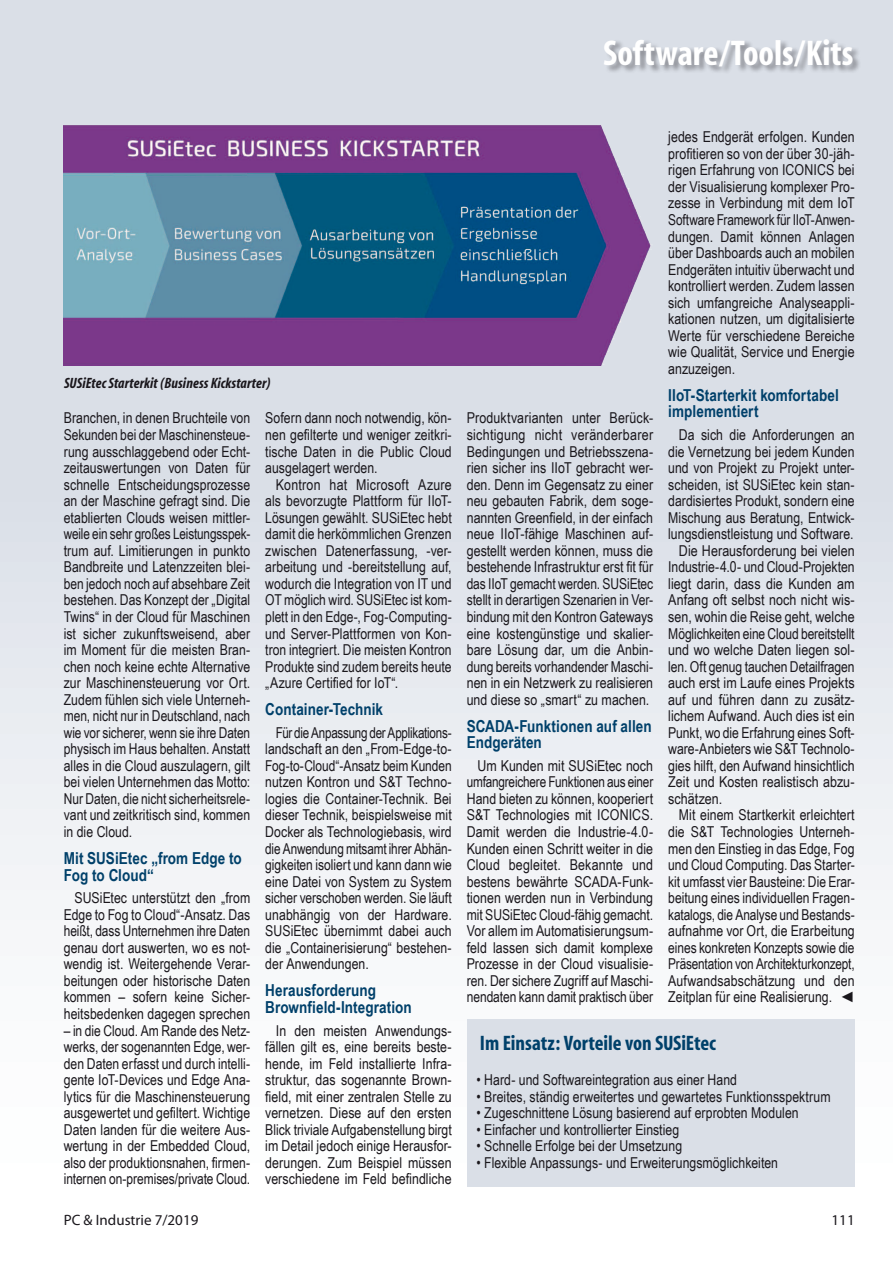
<style>
.page{position:relative;width:893px;height:1263px;background:#fff}
.page>*{position:absolute;margin:0;border:0;box-sizing:border-box;transform-origin:0 0}
.t1{font:700 condensed 36px "Myriad";color:#fff}
.t2{font:700 condensed 21px "Myriad";letter-spacing:-.005em;color:#00406a}
.t3{font:700 16.5px/16.5px "Arial Narrow";letter-spacing:.005em;color:#00406a}
.t4{font:15px/16.5px "Arial Narrow";color:#1a171c;text-align:justify}
.t5{font:15px/16.5px "Arial Narrow";color:#1a171c;text-align:justify;scale:.95 1}
.t6{font:italic 700 condensed 15px "Myriad";letter-spacing:.005em;color:#1a171c}
.t7{font:15px "Arial Narrow";color:#1a171c;scale:.96 1}
.t8{font:15px "Myriad Pro";color:#1a171c}
</style>
<div class="page">
<div style="left:0;top:0;width:893px;height:1263px;background:linear-gradient(to bottom,#d0d7e1,#fff)"></div>
<div style="left:467px;top:1019px;width:388px;height:167px;background:#dadfe7"></div>
<img style="left:64px;top:126px;width:589px;height:239px">
<div style="left:604px;top:38px;width:256px;height:36px;background:#1a171c;opacity:.4"></div>
<h1 class="t1" style="left:603px;top:35px;width:252px">Software/Tools/Kits</h1>
<p class="t6" style="left:64px;top:375px;width:208px">SUSiEtec Starterkit (Business Kickstarter)</p>
<p class="t4" style="left:64px;top:409px;width:188px">Branchen, in denen Bruchteile von Sekunden bei der Maschinensteue&shy;rung ausschlaggebend oder Echt&shy;zeitauswertungen von Daten für schnelle Entscheidungsprozesse an der Maschine gefragt sind. Die etablierten Clouds weisen mittler&shy;weile ein sehr großes Leistungsspek&shy;trum auf. Limitierungen in punkto Bandbreite und Latenzzeiten blei&shy;ben jedoch noch auf absehbare Zeit bestehen. Das Konzept der „Digital Twins“ in der Cloud für Maschinen ist sicher zukunftsweisend, aber im Moment für die meisten Bran&shy;chen noch keine echte Alternative zur Maschinensteuerung vor Ort.<br>Zudem fühlen sich viele Unterneh&shy;men, nicht nur in Deutschland, nach wie vor sicherer, wenn sie ihre Daten physisch im Haus behalten. Anstatt alles in die Cloud auszulagern, gilt bei vielen Unternehmen das Motto:<br>Nur Daten, die nicht sicherheitsrele&shy;vant und zeitkritisch sind, kommen in die Cloud.</p>
<p class="t3" style="left:64px;top:849px;width:180px">Mit SUSiEtec „from Edge to<br>Fog to Cloud“</p>
<p class="t4" style="left:64px;top:889px;width:188px;text-indent:11px">SUSiEtec unterstützt den „from Edge to Fog to Cloud“-Ansatz. Das heißt, dass Unternehmen ihre Daten genau dort auswerten, wo es not&shy;wendig ist. Weitergehende Verar&shy;beitungen oder historische Daten kommen – sofern keine Sicher&shy;heitsbedenken dagegen sprechen</p>
<p class="t4" style="left:64px;top:1021px;width:188px">– in die Cloud. Am Rande des Netz&shy;werks, der sogenannten Edge, wer&shy;den Daten erfasst und durch intelli&shy;gente IoT-Devices und Edge Ana&shy;lytics für die Maschinensteuerung ausgewertet und gefiltert. Wichtige Daten landen für die weitere Aus&shy;wertung in der Embedded Cloud, also der produktionsnahen, firmen&shy;internen on-premises/private Cloud.</p>
<p class="t4" style="left:265px;top:409px;width:188px">Sofern dann noch notwendig, kön&shy;nen gefilterte und weniger zeitkri&shy;tische Daten in die Public Cloud ausgelagert werden.</p>
<p class="t4" style="left:265px;top:475px;width:188px;text-indent:11px">Kontron hat Microsoft Azure als bevorzugte Plattform für IIoT-Lösungen gewählt. SUSiEtec hebt damit die herkömmlichen Grenzen zwischen Datenerfassung, -ver&shy;arbeitung und -bereitstellung auf, wodurch die Integration von IT und OT möglich wird. SUSiEtec ist kom&shy;plett in den Edge-, Fog-Computing&shy;und Server-Plattformen von Kon&shy;tron integriert. Die meisten Kontron Produkte sind zudem bereits heute „Azure Certified for IoT“.</p>
<p class="t3" style="left:265px;top:700px;width:119px">Container-Technik</p>
<p class="t5" style="left:265px;top:724px;width:198px;text-indent:11px">Für die Anpassung der Applikations&shy;landschaft an den „From-Edge-to-Fog-to-Cloud“-Ansatz beim Kunden nutzen Kontron und S&amp;T Techno&shy;logies die Container-Technik. Bei dieser Technik, beispielsweise mit Docker als Technologiebasis, wird die Anwendung mitsamt ihrer Abhän&shy;gigkeiten isoliert und kann dann wie eine Datei von System zu System sicher verschoben werden. Sie läuft unabhängig von der Hardware.<br>SUSiEtec übernimmt dabei auch die „Containerisierung“ bestehen&shy;der Anwendungen.</p>
<p class="t3" style="left:265px;top:982px;width:148px">Herausforderung<br>Brownfield-Integration</p>
<p class="t4" style="left:265px;top:1021px;width:188px;text-indent:11px">In den meisten Anwendungs&shy;fällen gilt es, eine bereits beste&shy;hende, im Feld installierte Infra&shy;struktur, das sogenannte Brown&shy;field, mit einer zentralen Stelle zu vernetzen. Diese auf den ersten Blick triviale Aufgabenstellung birgt im Detail jedoch einige Herausfor&shy;derungen. Zum Beispiel müssen verschiedene im Feld befindliche</p>
<p class="t4" style="left:668px;top:128px;width:188px">jedes Endgerät erfolgen. Kunden profitieren so von der über 30-jäh&shy;rigen Erfahrung von ICONICS bei der Visualisierung komplexer Pro&shy;zesse in Verbindung mit dem IoT Software Framework für IIoT-Anwen&shy;dungen. Damit können Anlagen über Dashboards auch an mobilen Endgeräten intuitiv überwacht und kontrolliert werden. Zudem lassen sich umfangreiche Analyseappli&shy;kationen nutzen, um digitalisierte Werte für verschiedene Bereiche wie Qualität, Service und Energie anzuzeigen.</p>
<p class="t3" style="left:668px;top:386px;width:172px">IIoT-Starterkit komfortabel implementiert</p>
<p class="t4" style="left:679px;top:426px;width:177px">Da sich die Anforderungen an</p>
<p class="t4" style="left:668px;top:442px;width:188px">die Vernetzung bei jedem Kunden</p>
<p class="t4" style="left:668px;top:459px;width:188px">und von Projekt zu Projekt unter-</p>
<p class="t4" style="left:668px;top:475px;width:188px">scheiden, ist SUSiEtec kein stan-</p>
<p class="t4" style="left:668px;top:492px;width:188px">dardisiertes Produkt, sondern eine</p>
<p class="t4" style="left:668px;top:509px;width:188px">Mischung aus Beratung, Entwick-</p>
<p class="t4" style="left:668px;top:525px;width:187px">lungsdienstleistung und Software.</p>
<p class="t4" style="left:679px;top:542px;width:177px">Die Herausforderung bei vielen</p>
<p class="t4" style="left:668px;top:558px;width:188px">Industrie-4.0- und Cloud-Projekten</p>
<p class="t4" style="left:668px;top:575px;width:188px">liegt darin, dass die Kunden am</p>
<p class="t4" style="left:668px;top:591px;width:188px">Anfang oft selbst noch nicht wis-</p>
<p class="t4" style="left:668px;top:608px;width:188px">sen, wohin die Reise geht, welche</p>
<p class="t4" style="left:668px;top:624px;width:188px">Möglichkeiten eine Cloud bereitstellt</p>
<p class="t4" style="left:668px;top:641px;width:188px">und wo welche Daten liegen sol-</p>
<p class="t4" style="left:668px;top:657px;width:188px">len. Oft genug tauchen Detailfragen</p>
<p class="t4" style="left:668px;top:674px;width:188px">auch erst im Laufe eines Projekts</p>
<p class="t4" style="left:668px;top:691px;width:188px">auf und führen dann zu zusätz-</p>
<p class="t4" style="left:668px;top:707px;width:188px">lichem Aufwand. Auch dies ist ein</p>
<p class="t4" style="left:668px;top:724px;width:188px">Punkt, wo die Erfahrung eines Soft-</p>
<p class="t4" style="left:668px;top:740px;width:188px">ware-Anbieters wie S&amp;T Technolo-</p>
<p class="t4" style="left:668px;top:757px;width:188px">gies hilft, den Aufwand hinsichtlich</p>
<p class="t4" style="left:668px;top:773px;width:188px">Zeit und Kosten realistisch abzu-</p>
<p class="t4" style="left:668px;top:790px;width:56px">schätzen.</p>
<p class="t4" style="left:679px;top:806px;width:177px">Mit einem Startkerkit erleichtert</p>
<p class="t4" style="left:668px;top:823px;width:188px">die S&amp;T Technologies Unterneh-</p>
<p class="t4" style="left:668px;top:839px;width:188px">men den Einstieg in das Edge, Fog</p>
<p class="t4" style="left:668px;top:856px;width:188px">und Cloud Computing. Das Starter-</p>
<p class="t4" style="left:668px;top:872px;width:188px">kit umfasst vier Bausteine: Die Erar-</p>
<p class="t4" style="left:668px;top:889px;width:188px">beitung eines individuellen Fragen-</p>
<p class="t4" style="left:668px;top:906px;width:188px">katalogs, die Analyse und Bestands-</p>
<p class="t4" style="left:668px;top:922px;width:188px">aufnahme vor Ort, die Erarbeitung</p>
<p class="t4" style="left:668px;top:939px;width:188px">eines konkreten Konzepts sowie die</p>
<p class="t7" style="left:668px;top:953px;width:196px">Präsentation von Architekturkonzept,</p>
<p class="t4" style="left:668px;top:972px;width:188px">Aufwandsabschätzung und den</p>
<p class="t4" style="left:668px;top:988px;width:188px">Zeitplan für eine Realisierung. ◄</p>
<h2 class="t2" style="left:480px;top:1032px;width:238px">Im Einsatz: Vorteile von SUSiEtec</h2>
<p class="t4" style="left:477px;top:1071px;width:262px">• Hard- und Softwareintegration aus einer Hand</p>
<p class="t4" style="left:477px;top:1087px;width:356px">• Breites, ständig erweitertes und gewartetes Funktionsspektrum</p>
<p class="t4" style="left:477px;top:1104px;width:324px">• Zugeschnittene Lösung basierend auf erprobten Modulen</p>
<p class="t4" style="left:477px;top:1121px;width:204px">• Einfacher und kontrollierter Einstieg</p>
<p class="t4" style="left:477px;top:1137px;width:207px">• Schnelle Erfolge bei der Umsetzung</p>
<p class="t4" style="left:477px;top:1154px;width:303px">• Flexible Anpassungs- und Erweiterungsmöglichkeiten</p>
<p class="t4" style="left:467px;top:409px;width:188px">Produktvarianten unter Berück&shy;sichtigung nicht veränderbarer Bedingungen und Betriebsszena&shy;rien sicher ins IIoT gebracht wer&shy;den. Denn im Gegensatz zu einer neu gebauten Fabrik, dem soge&shy;nannten Greenfield, in der einfach neue IIoT-fähige Maschinen auf&shy;gestellt werden können, muss die bestehende Infrastruktur erst fit für das IIoT gemacht werden. SUSiEtec stellt in derartigen Szenarien in Ver&shy;bindung mit den Kontron Gateways eine kostengünstige und skalier&shy;bare Lösung dar, um die Anbin&shy;dung bereits vorhandender Maschi&shy;nen in ein Netzwerk zu realisieren und diese so „smart“ zu machen.</p>
<p class="t3" style="left:467px;top:717px;width:186px">SCADA-Funktionen auf allen<br>Endgeräten</p>
<p class="t4" style="left:467px;top:757px;width:188px;text-indent:11px">Um Kunden mit SUSiEtec noch umfangreichere Funktionen aus einer Hand bieten zu können, kooperiert S&amp;T Technologies mit ICONICS.<br>Damit werden die Industrie-4.0- Kunden einen Schritt weiter in die Cloud begleitet. Bekannte und bestens bewährte SCADA-Funk&shy;tionen werden nun in Verbindung mit SUSiEtec Cloud-fähig gemacht.<br>Vor allem im Automatisierungsum&shy;feld lassen sich damit komplexe Prozesse in der Cloud visualisie&shy;ren. Der sichere Zugriff auf Maschi&shy;nendaten kann damit praktisch über</p>
<p class="t8" style="left:64px;top:1210px;width:136px">PC &amp; Industrie 7/2019</p>
<p class="t8" style="left:832px;top:1210px;width:25px">111</p>
</div>
